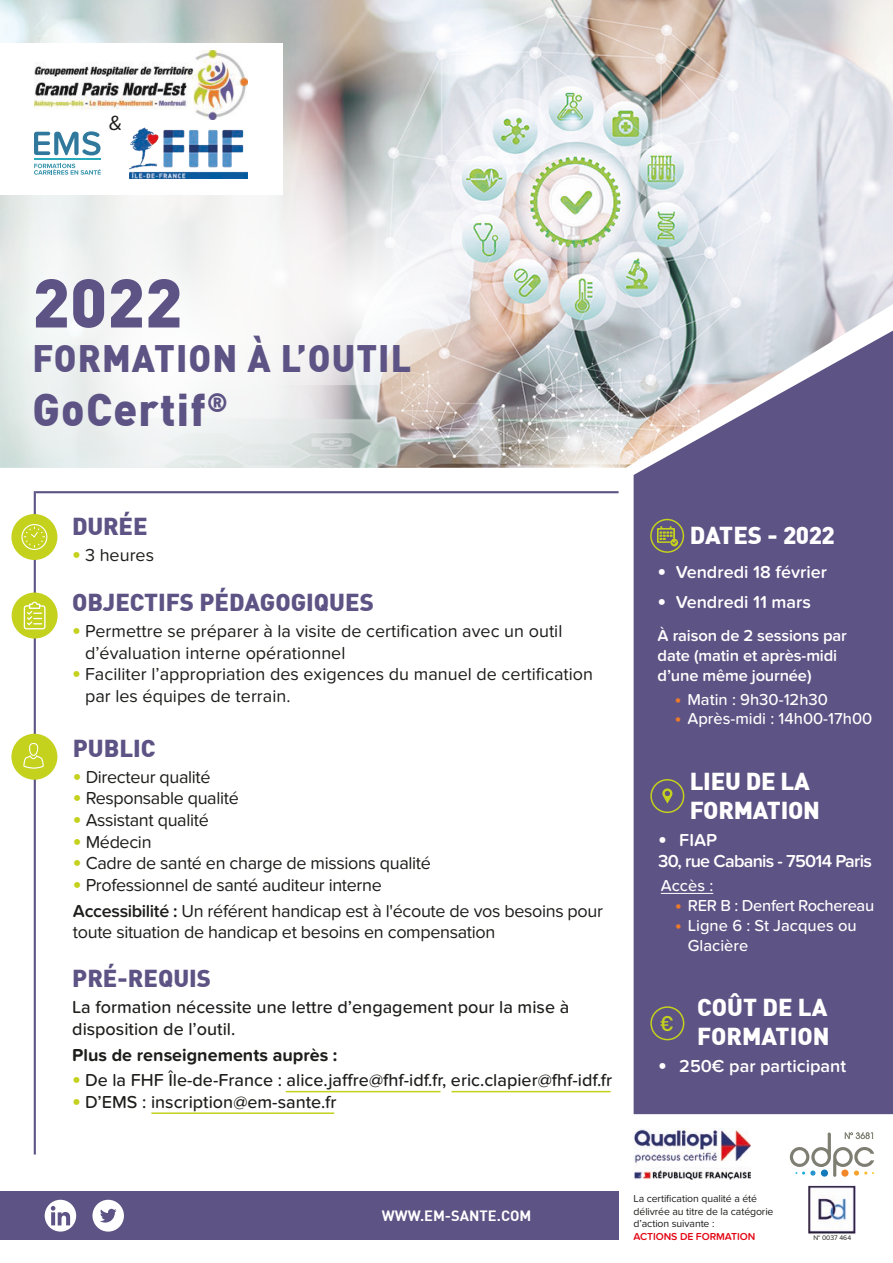
<style>
.page{position:relative;width:893px;height:1263px;background:#fff}
.page>*{position:absolute;margin:0;border:0;box-sizing:border-box;transform-origin:0 0}
.t1{font:900 67.5px "DIN";color:#5d5384}
.t2{font:900 45px "DIN";letter-spacing:.03em;color:#5d5384;scale:.95 1}
.t3{font:900 37.5px "DIN";letter-spacing:.03em;color:#5d5384;scale:.95 1}
.t4{font:900 24px/28.8px "DIN";letter-spacing:-.01em;color:#fff}
.t5{font:900 24px "DIN";color:#5d5384}
.t6{font:21.3px "Proxima Nova Soft";color:#1d1d1b}
.t7{font:500 21px "DIN";color:#c4d11d}
.t8{font:18px/21.6px "Proxima Nova Soft";letter-spacing:-.02em;color:#1d1d1b}
.t9{font:500 18px/21.6px "Proxima Nova Soft";color:#1d1d1b}
.t10{font:18px/21.6px "Proxima Nova Soft";color:#1d1d1b}
.t11{font:600 18px "Proxima Nova Soft";color:#fff}
.t12{font:700 18px "Proxima Nova Soft";color:#1d1d1b}
.t13{font:600 18px "Proxima Nova Soft";letter-spacing:-.04em;color:#fff}
.t14{font:500 16.5px/19.8px "Proxima Nova Soft";color:#fff}
.t15{font:600 16.5px/19.8px "Proxima Nova Soft";letter-spacing:-.01em;color:#fff}
.t16{font:500 16.5px "Proxima Nova Soft";letter-spacing:-.02em;color:#fff}
.t17{font:700 14.7px "DIN";color:#fff}
.t18{font:10.5px/12.6px "Proxima Nova Soft";letter-spacing:-.01em;color:#1d1d1b}
.t19{font:600 10.5px "Proxima Nova Soft";letter-spacing:-.01em;color:#e30614}
.t20{font:6.9px "Proxima Nova";color:#1d1d1b}
.s1{font-family:"DIN";font-weight:700;color:#c4d11d}
.s2{font-weight:600}
.s3{font-family:"DIN";font-weight:700}
.s4{font-family:"DIN";font-weight:700;font-size:13.5px;color:#ee7a2b}
</style>
<div class="page">
<div style="left:0;top:1191px;width:619px;height:49px;background:#5d5384"></div>
<svg style="left:92px;top:1200px;width:32px;height:31px"></svg>
<svg style="left:45px;top:1200px;width:31px;height:31px"></svg>
<img style="left:808px;top:1186px;width:48px;height:48px">
<img style="left:634px;top:1128px;width:116px;height:52px">
<svg style="left:790px;top:1132px;width:84px;height:45px"></svg>
<div style="left:634px;top:468px;width:259px;height:646px;background:#5d5384"></div>
<div style="left:650px;top:1006px;width:34px;height:34px;border:2px solid #c4d11d;border-radius:50%"></div>
<hr style="left:661px;top:893px;width:52px;height:1px;background:#fff">
<div style="left:650px;top:779px;width:34px;height:34px;border:2px solid #c4d11d;border-radius:50%"></div>
<svg style="left:662px;top:788px;width:11px;height:16px"></svg>
<div style="left:650px;top:519px;width:34px;height:34px;border:2px solid #c4d11d;border-radius:50%"></div>
<svg style="left:657px;top:526px;width:21px;height:20px"></svg>
<hr style="left:36px;top:491px;width:583px;height:2px;background:#5d5384">
<hr style="left:34px;top:491px;width:2px;height:663px;background:#5d5384">
<hr style="left:151px;top:1112px;width:183px;height:2px;background:#c4d11d">
<hr style="left:452px;top:1091px;width:159px;height:1px;background:#c4d11d">
<hr style="left:286px;top:1091px;width:155px;height:1px;background:#c4d11d">
<div style="left:11px;top:734px;width:46px;height:46px;background:#c4d11d;border-radius:50%"></div>
<svg style="left:23px;top:743px;width:21px;height:26px"></svg>
<div style="left:12px;top:592px;width:46px;height:46px;background:#c4d11d;border-radius:50%"></div>
<svg style="left:24px;top:602px;width:22px;height:27px"></svg>
<div style="left:11px;top:514px;width:46px;height:46px;background:#c4d11d;border-radius:50%"></div>
<svg style="left:24px;top:527px;width:21px;height:20px"></svg>
<div style="left:21px;top:524px;width:26px;height:26px;border:1px solid #fff;border-radius:50%"></div>
<svg style="left:0;top:385px;width:893px;height:83px"></svg>
<svg style="left:0;top:0;width:893px;height:385px"></svg>
<div style="left:0;top:43px;width:282px;height:152px;background:#fff"></div>
<img style="left:34px;top:50px;width:213px;height:70px">
<img style="left:130px;top:127px;width:118px;height:52px">
<svg style="left:34px;top:164px;width:67px;height:11px"></svg>
<hr style="left:34px;top:159px;width:66px;height:1px;background:#27abbc">
<svg style="left:34px;top:131px;width:66px;height:24px"></svg>
<p class="t6" style="left:109px;top:111px;width:15px">&amp;</p>
<p class="t1" style="left:32px;top:258px;width:152px">2022</p>
<p class="t3" style="left:32px;top:334px;width:400px">FORMATION À L’OUTIL</p>
<p class="t2" style="left:32px;top:380px;width:207px">GoCertif<sup>®</sup></p>
<p class="t5" style="left:72px;top:510px;width:77px">DURÉE</p>
<p class="t8" style="left:72px;top:544px;width:83px"><span class="s1">•</span> 3 heures</p>
<p class="t5" style="left:72px;top:586px;width:303px">OBJECTIFS PÉDAGOGIQUES</p>
<p class="t10" style="left:85px;top:620px;width:479px;text-indent:-13px"><span class="s1">•</span> Permettre se préparer à la visite de certification avec un outil d’évaluation interne opérationnel</p>
<p class="t10" style="left:85px;top:664px;width:509px;text-indent:-13px"><span class="s1">•</span> Faciliter l’appropriation des exigences du manuel de certification par les équipes de terrain.</p>
<p class="t5" style="left:73px;top:732px;width:84px">PUBLIC</p>
<p class="t8" style="left:73px;top:766px;width:139px"><span class="s1">•</span> Directeur qualité</p>
<p class="t8" style="left:73px;top:788px;width:167px"><span class="s1">•</span> Responsable qualité</p>
<p class="t8" style="left:73px;top:809px;width:137px"><span class="s1">•</span> Assistant qualité</p>
<p class="t8" style="left:73px;top:831px;width:80px"><span class="s1">•</span> Médecin</p>
<p class="t8" style="left:73px;top:852px;width:360px"><span class="s1">•</span> Cadre de santé en charge de missions qualité</p>
<p class="t8" style="left:73px;top:874px;width:310px"><span class="s1">•</span> Professionnel de santé auditeur interne</p>
<p class="t8" style="left:73px;top:900px;width:532px"><span class="s2">Accessibilité :</span> Un référent handicap est à l'écoute de vos besoins pour toute situation de handicap et besoins en compensation</p>
<p class="t5" style="left:72px;top:962px;width:140px">PRÉ-REQUIS</p>
<p class="t9" style="left:72px;top:996px;width:498px">La formation nécessite une lettre d’engagement pour la mise à disposition de l’outil.</p>
<p class="t12" style="left:72px;top:1044px;width:267px">Plus de renseignements auprès :</p>
<p class="t9" style="left:72px;top:1070px;width:541px"><span class="s1">•</span> De la FHF Île-de-France : alice.jaffre@fhf-idf.fr, eric.clapier@fhf-idf.fr</p>
<p class="t9" style="left:72px;top:1091px;width:266px"><span class="s1">•</span> D’EMS : inscription@em-sante.fr</p>
<p class="t4" style="left:690px;top:520px;width:147px">DATES - 2022</p>
<p class="t11" style="left:658px;top:562px;width:171px"><span class="s3">•</span> Vendredi 18 février</p>
<p class="t11" style="left:658px;top:592px;width:155px"><span class="s3">•</span> Vendredi 11 mars</p>
<p class="t15" style="left:658px;top:626px;width:191px">À raison de 2 sessions par date (matin et après-midi d’une même journée)</p>
<p class="t14" style="left:675px;top:689px;width:155px"><span class="s4">•</span> Matin : 9h30-12h30</p>
<p class="t14" style="left:675px;top:709px;width:199px"><span class="s4">•</span> Après-midi : 14h00-17h00</p>
<p class="t4" style="left:690px;top:766px;width:132px">LIEU DE LA<br>FORMATION</p>
<p class="t11" style="left:658px;top:829px;width:61px"><span class="s3">•</span> FIAP</p>
<p class="t13" style="left:658px;top:851px;width:215px">30, rue Cabanis - 75014 Paris</p>
<p class="t14" style="left:661px;top:876px;width:54px">Accès :</p>
<p class="t16" style="left:675px;top:896px;width:201px"><span class="s4">•</span> RER B : Denfert Rochereau</p>
<p class="t14" style="left:688px;top:916px;width:170px;text-indent:-13px"><span class="s4">•</span> Ligne 6 : St Jacques ou<br>Glacière</p>
<p class="t7" style="left:660px;top:1009px;width:16px">€</p>
<p class="t4" style="left:697px;top:992px;width:134px">COÛT DE LA<br>FORMATION</p>
<p class="t11" style="left:658px;top:1056px;width:190px"><span class="s3">•</span> 250€ par participant</p>
<p class="t17" style="left:382px;top:1206px;width:151px">WWW.EM-SANTE.COM</p>
<p class="t18" style="left:634px;top:1192px;width:141px">La certification qualité a été délivrée au titre de la catégorie d’action suivante :</p>
<p class="t19" style="left:634px;top:1230px;width:123px">ACTIONS DE FORMATION</p>
<p class="t20" style="left:813px;top:1232px;width:39px">N° 0037 464</p>
</div>
